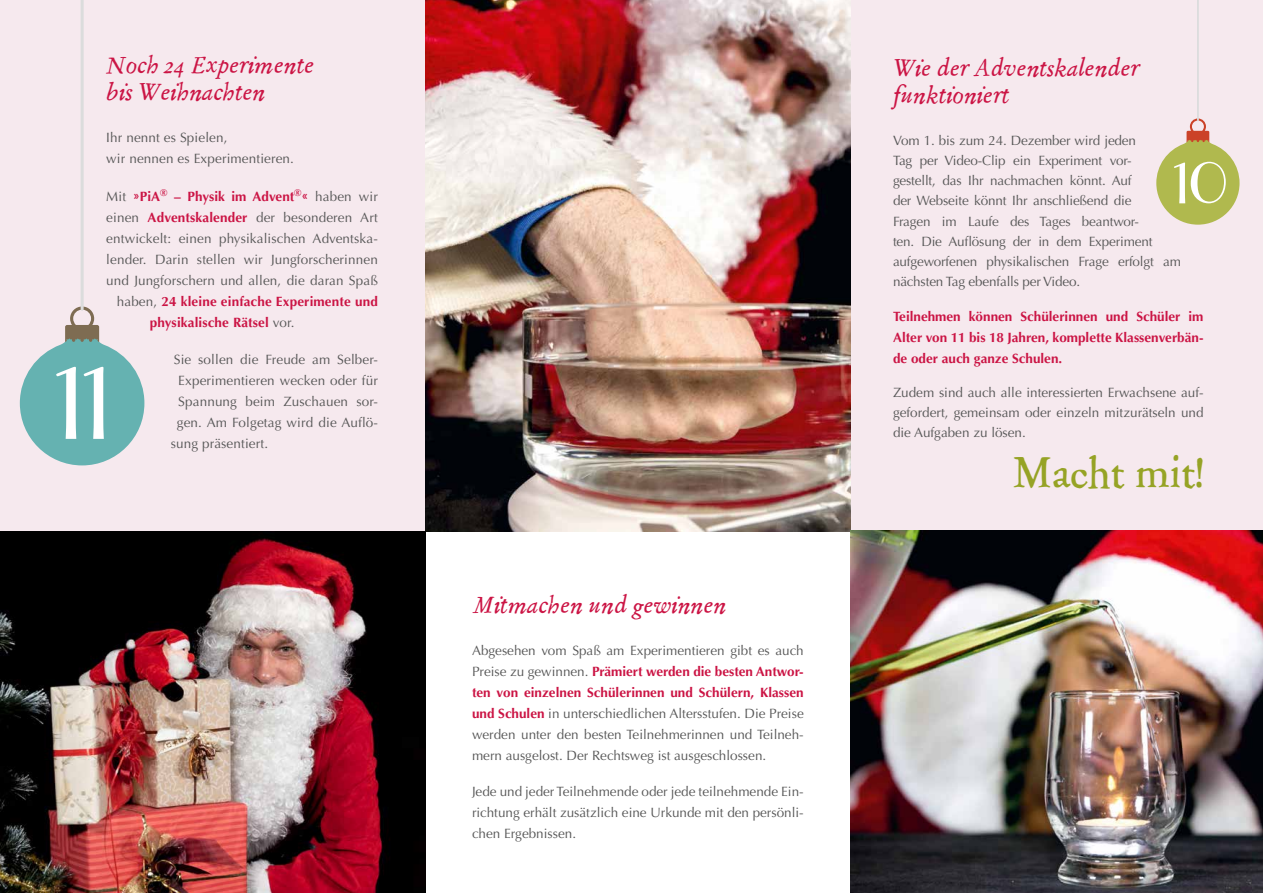
<style>
.page{position:relative;width:1263px;height:893px;background:#fff}
.page>*{position:absolute;margin:0;border:0;box-sizing:border-box;transform-origin:0 0}
.t1{font:44.25px "Gnaramops";color:#96a325}
.t2{font:italic 24px/27px "Gnaramops";letter-spacing:-.02em;color:#cb1444}
.t3{font:13.5px/20.2px "Optima LT Pro";color:#565656;text-align:justify}
.t4{font:700 13.5px/21px "Optima LT Pro";color:#cb1444;text-align:justify}
.s1{font-weight:400;color:#565656}
.s2{font-weight:700;color:#cb1444}
</style>
<div class="page">
<div style="left:850px;top:0;width:413px;height:893px;background:#f6e9ee"></div>
<div style="left:0;top:0;width:425px;height:893px;background:#f6e9ee"></div>
<img style="left:425px;top:0;width:425px;height:531px">
<svg style="left:19px;top:0;width:126px;height:466px"></svg>
<svg style="left:1156px;top:0;width:84px;height:225px"></svg>
<img style="left:850px;top:531px;width:413px;height:362px">
<img style="left:0;top:531px;width:425px;height:362px">
<h2 class="t2" style="left:106px;top:52px;width:210px">Noch 24 Experimente bis Weihnachten</h2>
<p class="t3" style="left:106px;top:127px;width:189px;line-height:21px">Ihr nennt es Spielen,<br>wir nennen es Experimentieren.</p>
<p class="t4" style="left:106px;top:186px;width:273px"><span class="s1">Mit</span> »PiA<sup>®</sup> – Physik im Advent<sup>®</sup>« <span class="s1">haben wir</span></p>
<p class="t3" style="left:106px;top:207px;width:273px">einen <span class="s2">Adventskalender</span> der besonderen Art</p>
<p class="t3" style="left:106px;top:228px;width:273px">entwickelt: einen physikalischen Adventska-</p>
<p class="t3" style="left:106px;top:249px;width:273px">lender. Darin stellen wir Jungforscherinnen</p>
<p class="t3" style="left:106px;top:270px;width:273px">und Jungforschern und allen, die daran Spaß</p>
<p class="t4" style="left:117px;top:291px;width:262px"><span class="s1">haben,</span> 24 kleine einfache Experimente und</p>
<p class="t4" style="left:150px;top:312px;width:146px">physikalische Rätsel <span class="s1">vor.</span></p>
<p class="t3" style="left:174px;top:350px;width:205px">Sie sollen die Freude am Selber-</p>
<p class="t3" style="left:178px;top:371px;width:201px">Experimentieren wecken oder für</p>
<p class="t3" style="left:178px;top:392px;width:201px">Spannung beim Zuschauen sor-</p>
<p class="t3" style="left:177px;top:413px;width:203px">gen. Am Folgetag wird die Auflö-</p>
<p class="t3" style="left:171px;top:434px;width:99px">sung präsentiert.</p>
<h2 class="t2" style="left:472px;top:592px;width:256px">Mitmachen und gewinnen</h2>
<p class="t3" style="left:472px;top:640px;width:333px;line-height:21px">Abgesehen vom Spaß am Experimentieren gibt es auch Preise zu gewinnen. <span class="s2">Prämiert werden die besten Antwor&shy;ten von einzelnen Schülerinnen und Schülern, Klassen und Schulen</span> in unterschiedlichen Altersstufen. Die Preise werden unter den besten Teilnehmerinnen und Teilneh&shy;mern ausgelost. Der Rechtsweg ist ausgeschlossen.</p>
<p class="t3" style="left:472px;top:781px;width:333px;line-height:21px">Jede und jeder Teilnehmende oder jede teilnehmende Ein&shy;richtung erhält zusätzlich eine Urkunde mit den persönli&shy;chen Ergebnissen.</p>
<h2 class="t2" style="left:893px;top:55px;width:248px">Wie der Adventskalender funktioniert</h2>
<p class="t3" style="left:893px;top:130px;width:289px;text-align:left">Vom 1. bis zum 24. Dezember wird jeden<br>Tag per Video-Clip ein Experiment vor-<br>gestellt, das Ihr nachmachen könnt. Auf<br>der Webseite könnt Ihr anschließend die<br>Fragen im Laufe des Tages beantwor-<br>ten. Die Auflösung der in dem Experiment aufgeworfenen physikalischen Frage erfolgt am nächsten Tag ebenfalls per Video.</p>
<p class="t4" style="left:893px;top:306px;width:312px">Teilnehmen können Schülerinnen und Schüler im Alter von 11 bis 18 Jahren, komplette Klassenverbän&shy;de oder auch ganze Schulen.</p>
<p class="t3" style="left:893px;top:382px;width:312px">Zudem sind auch alle interessierten Erwachsene auf&shy;gefordert, gemeinsam oder einzeln mitzurätseln und die Aufgaben zu lösen.</p>
<h1 class="t1" style="left:1012px;top:448px;width:194px">Macht mit!</h1>
</div>
